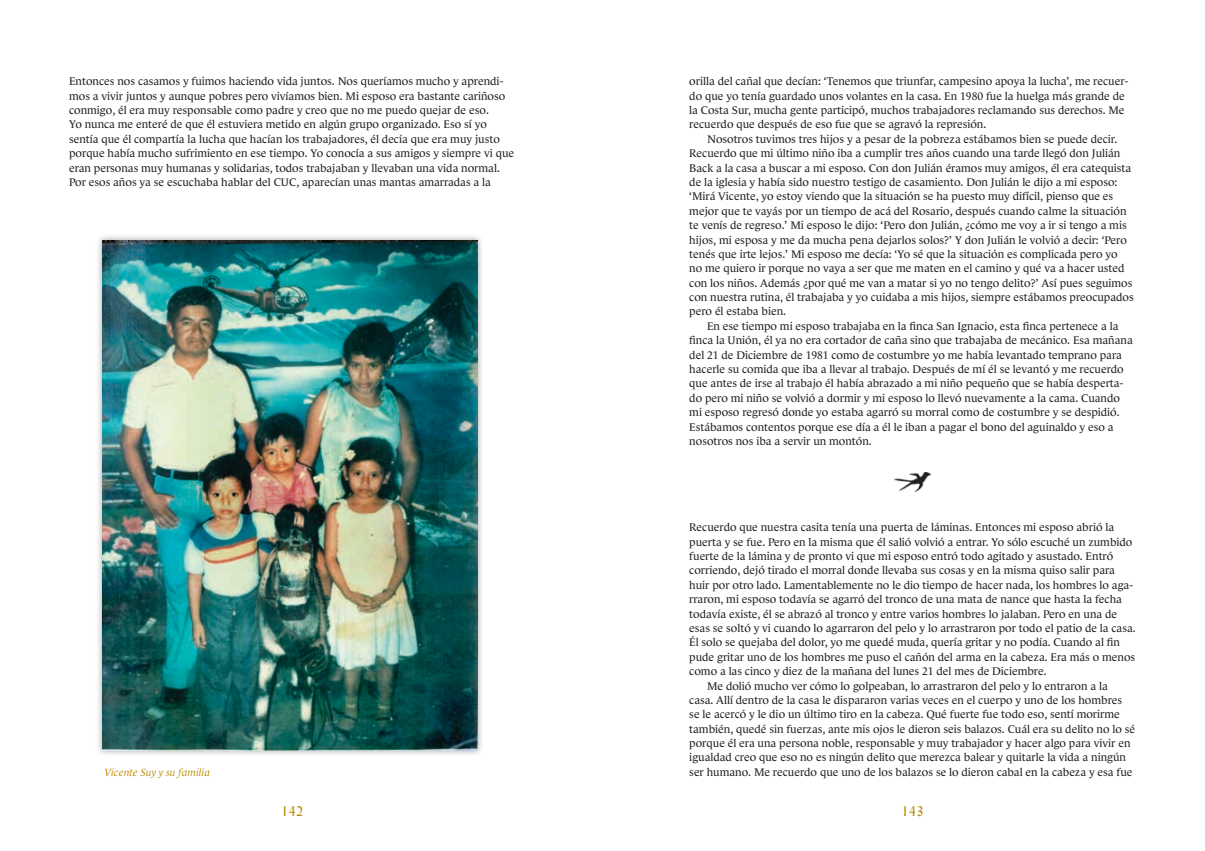
<style>
.page{position:relative;width:1205px;height:851px;background:#fff}
.page>*{position:absolute;margin:0;border:0;box-sizing:border-box;transform-origin:0 0}
.t1{font:13.75px "Lydian BT";color:#ba8d08}
.t2{font:10.62px/14.4px "Le Monde";color:#231f20}
.t3{font:italic 10px "Le Monde";color:#ba8d08}
</style>
<div class="page">
<div style="left:96px;top:234px;width:388px;height:522px;background:#231f20;opacity:.4"></div>
<img style="left:102px;top:240px;width:376px;height:510px">
<img style="left:895px;top:472px;width:35px;height:19px">
<p class="t2" style="left:69px;top:74px;width:446px">Entonces nos casamos y fuimos haciendo vida juntos. Nos queríamos mucho y aprendi&shy;mos a vivir juntos y aunque pobres pero vivíamos bien. Mi esposo era bastante cariñoso conmigo, él era muy responsable como padre y creo que no me puedo quejar de eso.<br>Yo nunca me enteré de que él estuviera metido en algún grupo organizado. Eso sí yo sentía que él compartía la lucha que hacían los trabajadores, él decía que era muy justo porque había mucho sufrimiento en ese tiempo. Yo conocía a sus amigos y siempre vi que eran personas muy humanas y solidarias, todos trabajaban y llevaban una vida normal.<br>Por esos años ya se escuchaba hablar del CUC, aparecían unas mantas amarradas a la</p>
<p class="t2" style="left:689px;top:74px;width:441px">orilla del cañal que decían: ‘Tenemos que triunfar, campesino apoya la lucha’, me recuer&shy;do que yo tenía guardado unos volantes en la casa. En 1980 fue la huelga más grande de la Costa Sur, mucha gente participó, muchos trabajadores reclamando sus derechos. Me recuerdo que después de eso fue que se agravó la represión.</p>
<p class="t2" style="left:689px;top:132px;width:446px;text-indent:18px">Nosotros tuvimos tres hijos y a pesar de la pobreza estábamos bien se puede decir.<br>Recuerdo que mi último niño iba a cumplir tres años cuando una tarde llegó don Julián Back a la casa a buscar a mi esposo. Con don Julián éramos muy amigos, él era catequista de la iglesia y había sido nuestro testigo de casamiento. Don Julián le dijo a mi esposo: ‘Mirá Vicente, yo estoy viendo que la situación se ha puesto muy difícil, pienso que es mejor que te vayás por un tiempo de acá del Rosario, después cuando calme la situación te venís de regreso.’ Mi esposo le dijo: ‘Pero don Julián, ¿cómo me voy a ir si tengo a mis hijos, mi esposa y me da mucha pena dejarlos solos?’ Y don Julián le volvió a decir: ‘Pero tenés que irte lejos.’ Mi esposo me decía: ‘Yo sé que la situación es complicada pero yo<br>no me quiero ir porque no vaya a ser que me maten en el camino y qué va a hacer usted con los niños. Además ¿por qué me van a matar si yo no tengo delito?’ Así pues seguimos con nuestra rutina, él trabajaba y yo cuidaba a mis hijos, siempre estábamos preocupados pero él estaba bien.</p>
<p class="t2" style="left:689px;top:319px;width:445px;text-indent:18px">En ese tiempo mi esposo trabajaba en la finca San Ignacio, esta finca pertenece a la finca la Unión, él ya no era cortador de caña sino que trabajaba de mecánico. Esa mañana del 21 de Diciembre de 1981 como de costumbre yo me había levantado temprano para hacerle su comida que iba a llevar al trabajo. Después de mí él se levantó y me recuerdo que antes de irse al trabajo él había abrazado a mi niño pequeño que se había desperta&shy;do pero mi niño se volvió a dormir y mi esposo lo llevó nuevamente a la cama. Cuando mi esposo regresó donde yo estaba agarró su morral como de costumbre y se despidió.<br>Estábamos contentos porque ese día a él le iban a pagar el bono del aguinaldo y eso a nosotros nos iba a servir un montón.</p>
<p class="t2" style="left:689px;top:520px;width:426px">Recuerdo que nuestra casita tenía una puerta de láminas. Entonces mi esposo abrió la</p>
<p class="t2" style="left:689px;top:534px;width:444px">puerta y se fue. Pero en la misma que él salió volvió a entrar. Yo sólo escuché un zumbido</p>
<p class="t2" style="left:689px;top:549px;width:425px">fuerte de la lámina y de pronto vi que mi esposo entró todo agitado y asustado. Entró</p>
<p class="t2" style="left:689px;top:563px;width:427px">corriendo, dejó tirado el morral donde llevaba sus cosas y en la misma quiso salir para</p>
<p class="t2" style="left:689px;top:577px;width:446px">huir por otro lado. Lamentablemente no le dio tiempo de hacer nada, los hombres lo aga-</p>
<p class="t2" style="left:689px;top:592px;width:434px">rraron, mi esposo todavía se agarró del tronco de una mata de nance que hasta la fecha</p>
<p class="t2" style="left:689px;top:606px;width:429px">todavía existe, él se abrazó al tronco y entre varios hombres lo jalaban. Pero en una de</p>
<p class="t2" style="left:689px;top:620px;width:448px">esas se soltó y vi cuando lo agarraron del pelo y lo arrastraron por todo el patio de la casa.</p>
<p class="t2" style="left:689px;top:635px;width:432px">Él solo se quejaba del dolor, yo me quedé muda, quería gritar y no podía. Cuando al fin</p>
<p class="t2" style="left:689px;top:649px;width:447px">pude gritar uno de los hombres me puso el cañón del arma en la cabeza. Era más o menos</p>
<p class="t2" style="left:689px;top:664px;width:359px">como a las cinco y diez de la mañana del lunes 21 del mes de Diciembre.</p>
<p class="t2" style="left:707px;top:678px;width:402px">Me dolió mucho ver cómo lo golpeaban, lo arrastraron del pelo y lo entraron a la</p>
<p class="t2" style="left:689px;top:692px;width:434px">casa. Allí dentro de la casa le dispararon varias veces en el cuerpo y uno de los hombres</p>
<p class="t2" style="left:689px;top:707px;width:432px">se le acercó y le dio un último tiro en la cabeza. Qué fuerte fue todo eso, sentí morirme</p>
<p class="t2" style="left:689px;top:721px;width:447px">también, quedé sin fuerzas, ante mis ojos le dieron seis balazos. Cuál era su delito no lo sé</p>
<p class="t2" style="left:689px;top:735px;width:443px">porque él era una persona noble, responsable y muy trabajador y hacer algo para vivir en</p>
<p class="t2" style="left:689px;top:750px;width:438px">igualdad creo que eso no es ningún delito que merezca balear y quitarle la vida a ningún</p>
<p class="t3" style="left:104px;top:766px;width:107px">Vicente Suy y su familia</p>
<p class="t2" style="left:689px;top:764px;width:445px">ser humano. Me recuerdo que uno de los balazos se lo dieron cabal en la cabeza y esa fue</p>
<p class="t1" style="left:281px;top:802px;width:24px">142</p>
<p class="t1" style="left:901px;top:802px;width:24px">143</p>
</div>
